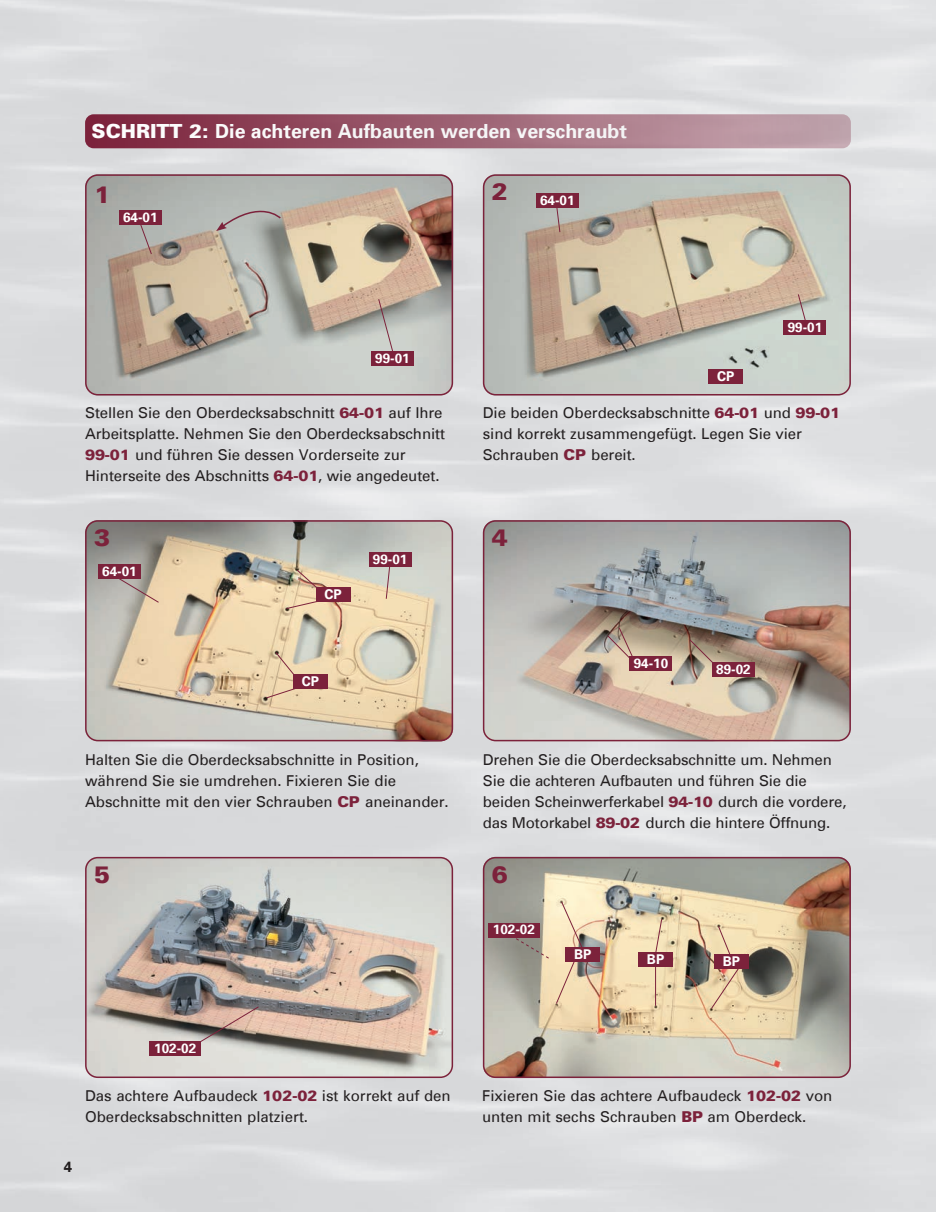
<style>
.page{position:relative;width:936px;height:1212px;background:#fff}
.page>*{position:absolute;margin:0;border:0;box-sizing:border-box;transform-origin:0 0}
.t1{font:900 24px "Univers";color:#7c223b}
.t2{font:700 19.5px "Univers";color:#fff}
.t3{font:15px/21px "Univers";letter-spacing:-.005em;color:#231f20}
.t4{font:700 15px "Univers";color:#231f20}
.t5{font:700 13.5px "Univers";color:#fff}
.s1{font-weight:900}
.s2{font-weight:900;color:#7c223b}
</style>
<div class="page">
<img style="left:0;top:0;width:935px;height:1212px">
<img style="left:483px;top:174px;width:367px;height:221px">
<div style="left:483px;top:174px;width:367px;height:221px;border:2px solid #7c223b;border-radius:12px"></div>
<img style="left:85px;top:174px;width:368px;height:221px">
<div style="left:85px;top:174px;width:368px;height:221px;border:2px solid #7c223b;border-radius:12px"></div>
<img style="left:483px;top:520px;width:367px;height:221px">
<div style="left:483px;top:520px;width:367px;height:221px;border:2px solid #7c223b;border-radius:12px"></div>
<img style="left:85px;top:520px;width:368px;height:221px">
<div style="left:85px;top:520px;width:368px;height:221px;border:2px solid #7c223b;border-radius:12px"></div>
<img style="left:483px;top:857px;width:367px;height:221px">
<div style="left:483px;top:857px;width:367px;height:221px;border:2px solid #7c223b;border-radius:12px"></div>
<img style="left:85px;top:857px;width:368px;height:221px">
<div style="left:85px;top:857px;width:368px;height:221px;border:2px solid #7c223b;border-radius:12px"></div>
<svg style="left:138px;top:225px;width:14px;height:30px"></svg>
<div style="left:119px;top:210px;width:43px;height:15px;background:#7c223b"></div>
<svg style="left:378px;top:298px;width:16px;height:53px"></svg>
<div style="left:371px;top:351px;width:43px;height:15px;background:#7c223b"></div>
<svg style="left:555px;top:208px;width:5px;height:25px"></svg>
<div style="left:536px;top:193px;width:42px;height:15px;background:#7c223b"></div>
<div style="left:629px;top:656px;width:43px;height:15px;background:#7c223b"></div>
<svg style="left:688px;top:639px;width:28px;height:28px"></svg>
<div style="left:712px;top:662px;width:42px;height:15px;background:#7c223b"></div>
<div style="left:85px;top:114px;width:765px;height:34px;background:linear-gradient(to right,#7a2039,#c4a9b2);border-radius:9px"></div>
<svg style="left:216px;top:199px;width:66px;height:32px;background:#aeaeab"></svg>
<div style="left:708px;top:369px;width:34px;height:15px;background:#7c223b"></div>
<svg style="left:797px;top:293px;width:9px;height:27px"></svg>
<div style="left:783px;top:320px;width:43px;height:15px;background:#7c223b"></div>
<svg style="left:113px;top:574px;width:46px;height:29px"></svg>
<div style="left:98px;top:564px;width:43px;height:15px;background:#7c223b"></div>
<div style="left:316px;top:587px;width:34px;height:15px;background:#7c223b"></div>
<svg style="left:385px;top:567px;width:6px;height:33px"></svg>
<div style="left:369px;top:552px;width:42px;height:15px;background:#7c223b"></div>
<div style="left:293px;top:674px;width:34px;height:15px;background:#7c223b"></div>
<svg style="left:296px;top:569px;width:27px;height:25px"></svg>
<svg style="left:285px;top:600px;width:34px;height:9px"></svg>
<svg style="left:265px;top:651px;width:39px;height:48px;background:#dabd9f"></svg>
<svg style="left:607px;top:627px;width:26px;height:34px"></svg>
<svg style="left:190px;top:1006px;width:69px;height:42px;background:#ab988e"></svg>
<div style="left:150px;top:1041px;width:51px;height:15px;background:#7c223b"></div>
<svg style="left:510px;top:934px;width:39px;height:25px"></svg>
<div style="left:488px;top:923px;width:51px;height:15px;background:#7c223b"></div>
<svg style="left:653px;top:918px;width:9px;height:34px"></svg>
<svg style="left:717px;top:925px;width:14px;height:29px"></svg>
<svg style="left:710px;top:964px;width:31px;height:45px"></svg>
<hr style="left:655px;top:963px;width:1px;height:43px;background:#7c223b">
<svg style="left:555px;top:901px;width:29px;height:103px;background:#e9d5b3"></svg>
<div style="left:714px;top:954px;width:34px;height:15px;background:#7c223b"></div>
<div style="left:566px;top:947px;width:34px;height:15px;background:#7c223b"></div>
<div style="left:638px;top:952px;width:34px;height:15px;background:#7c223b"></div>
<h2 class="t2" style="left:92px;top:123px;width:537px"><span class="s1">SCHRITT 2:</span> Die achteren Aufbauten werden verschraubt</h2>
<h1 class="t1" style="left:94px;top:183px;width:18px">1</h1>
<p class="t5" style="left:123px;top:211px;width:36px">64-01</p>
<h1 class="t1" style="left:492px;top:181px;width:18px">2</h1>
<p class="t5" style="left:540px;top:194px;width:36px">64-01</p>
<p class="t5" style="left:375px;top:353px;width:36px">99-01</p>
<p class="t3" style="left:85px;top:403px;width:361px">Stellen Sie den Oberdecksabschnitt <span class="s2">64-01</span> auf Ihre Arbeitsplatte. Nehmen Sie den Oberdecksabschnitt <span class="s2">99-01</span> und führen Sie dessen Vorderseite zur Hinterseite des Abschnitts <span class="s2">64-01</span>, wie angedeutet.</p>
<h1 class="t1" style="left:94px;top:527px;width:18px">3</h1>
<p class="t5" style="left:102px;top:565px;width:36px">64-01</p>
<p class="t5" style="left:324px;top:588px;width:19px">CP</p>
<p class="t5" style="left:302px;top:676px;width:19px">CP</p>
<p class="t5" style="left:373px;top:553px;width:36px">99-01</p>
<p class="t3" style="left:85px;top:750px;width:365px">Halten Sie die Oberdecksabschnitte in Position, während Sie sie umdrehen. Fixieren Sie die<br>Abschnitte mit den vier Schrauben <span class="s2">CP</span> aneinander.</p>
<h1 class="t1" style="left:94px;top:863px;width:18px">5</h1>
<p class="t5" style="left:154px;top:1042px;width:44px">102-02</p>
<p class="t3" style="left:85px;top:1086px;width:367px">Das achtere Aufbaudeck <span class="s2">102-02</span> ist korrekt auf den<br>Oberdecksabschnitten platziert.</p>
<p class="t4" style="left:64px;top:1160px;width:10px">4</p>
<p class="t5" style="left:717px;top:371px;width:19px">CP</p>
<p class="t5" style="left:787px;top:321px;width:36px">99-01</p>
<p class="t3" style="left:483px;top:403px;width:359px">Die beiden Oberdecksabschnitte <span class="s2">64-01</span> und <span class="s2">99-01 </span>sind korrekt zusammengefügt. Legen Sie vier<br>Schrauben <span class="s2">CP</span> bereit.</p>
<h1 class="t1" style="left:492px;top:527px;width:18px">4</h1>
<p class="t5" style="left:633px;top:657px;width:36px">94-10</p>
<p class="t5" style="left:716px;top:663px;width:36px">89-02</p>
<p class="t3" style="left:483px;top:750px;width:365px">Drehen Sie die Oberdecksabschnitte um. Nehmen Sie die achteren Aufbauten und führen Sie die beiden Scheinwerferkabel <span class="s2">94-10</span> durch die vordere, das Motorkabel <span class="s2">89-02</span> durch die hintere Öffnung.</p>
<h1 class="t1" style="left:492px;top:863px;width:18px">6</h1>
<p class="t5" style="left:493px;top:924px;width:44px">102-02</p>
<p class="t5" style="left:574px;top:948px;width:19px">BP</p>
<p class="t5" style="left:647px;top:953px;width:19px">BP</p>
<p class="t5" style="left:722px;top:956px;width:19px">BP</p>
<p class="t3" style="left:482px;top:1086px;width:352px">Fixieren Sie das achtere Aufbaudeck <span class="s2">102-02</span> von unten mit sechs Schrauben <span class="s2">BP</span> am Oberdeck.</p>
</div>
